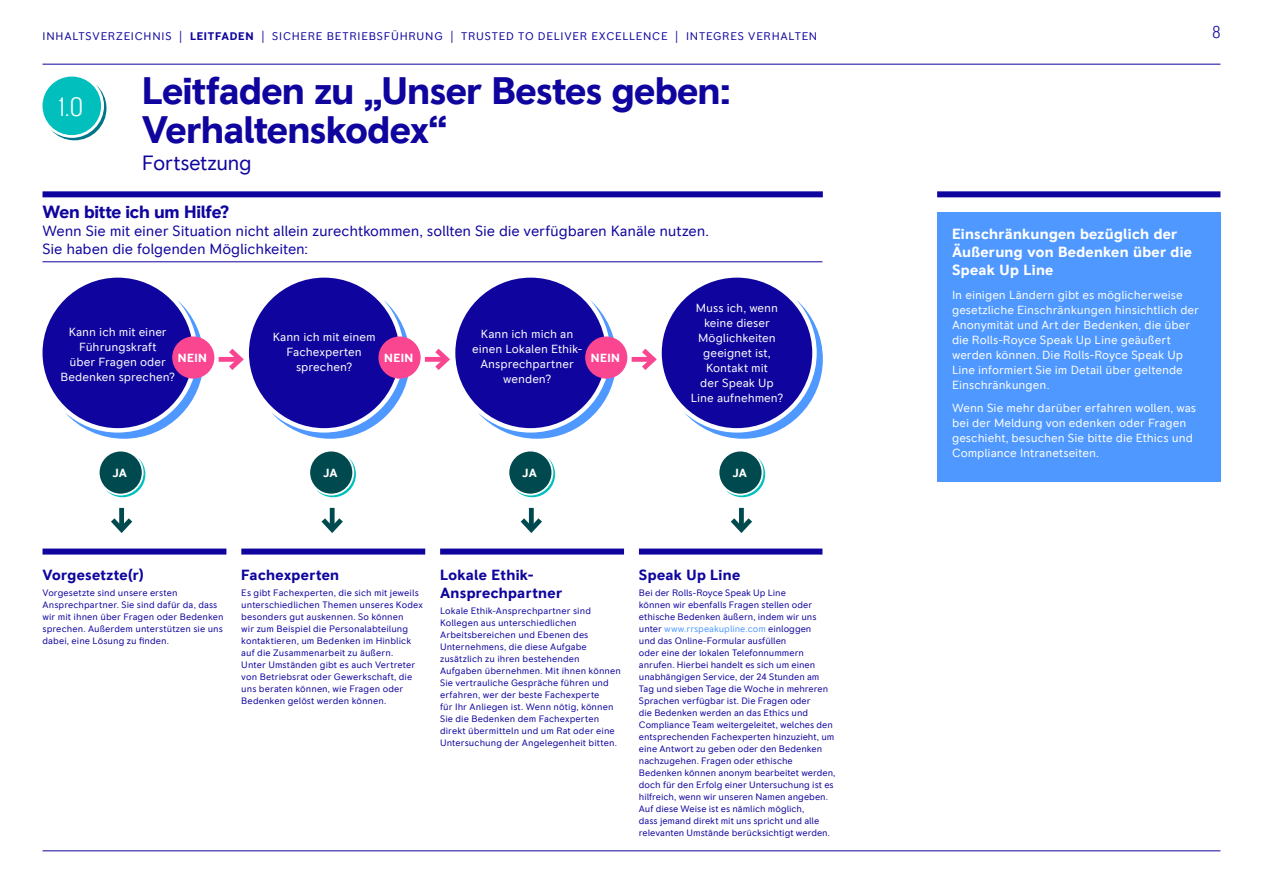
<style>
.page{position:relative;width:1263px;height:893px;background:#fff}
.page>*{position:absolute;margin:0;border:0;box-sizing:border-box;transform-origin:0 0}
.t1{font:700 39px/39px "RR Pioneer";letter-spacing:-.02em;color:#0f059e}
.t2{font:300 condensed 27px "RR Pioneer";color:#fff}
.t3{font:21px "RR Pioneer";letter-spacing:-.025em;color:#0f059e}
.t4{font:700 18px "RR Pioneer";letter-spacing:-.015em;color:#0f059e}
.t5{font:300 condensed 17.4px "RR Pioneer";color:#0f059e}
.t6{font:15px/18px "RR Pioneer";letter-spacing:-.01em;color:#0f059e}
.t7{font:700 15px/18px "RR Pioneer";letter-spacing:.02em;color:#fff}
.t8{font:700 15px/18px "RR Pioneer";letter-spacing:.02em;color:#0f059e}
.t9{font:12px/15px "RR Pioneer";color:#fff;text-align:center}
.t10{font:700 12px "RR Pioneer";letter-spacing:.04em;color:#fff}
.t11{font:11.25px "RR Pioneer";letter-spacing:.07em;color:#0f059e}
.t12{font:9.45px/12px "RR Pioneer";letter-spacing:.005em;color:#0f059e}
.s1{font-weight:300;font-stretch:condensed;font-size:13.5px}
.s2{font-weight:700}
.s3{color:#4f98ff}
</style>
<div class="page">
<hr style="left:43px;top:64px;width:1177px;height:1px;background:#0f059e">
<hr style="left:43px;top:850px;width:1177px;height:1px;background:#0f059e">
<div style="left:43px;top:77px;width:58px;height:58px;background:#00bfbd;border-radius:50%"></div>
<svg style="left:51px;top:84px;width:55px;height:56px"></svg>
<div style="left:937px;top:191px;width:283px;height:6px;background:#0f059e"></div>
<div style="left:937px;top:213px;width:283px;height:269px;background:#4f98ff"></div>
<div style="left:43px;top:191px;width:780px;height:6px;background:#0f059e"></div>
<hr style="left:43px;top:261px;width:779px;height:1px;background:#0f059e">
<div style="left:639px;top:549px;width:183px;height:6px;background:#0f059e"></div>
<div style="left:440px;top:549px;width:184px;height:6px;background:#0f059e"></div>
<div style="left:241px;top:549px;width:184px;height:6px;background:#0f059e"></div>
<div style="left:43px;top:549px;width:183px;height:6px;background:#0f059e"></div>
<svg style="left:65px;top:300px;width:139px;height:139px"></svg>
<div style="left:44px;top:280px;width:147px;height:146px;background:#0f059e;border-radius:50%"></div>
<div style="left:43px;top:278px;width:150px;height:150px;border:4px solid #0f059e;border-radius:50%"></div>
<svg style="left:271px;top:300px;width:137px;height:139px"></svg>
<div style="left:251px;top:280px;width:146px;height:146px;background:#0f059e;border-radius:50%"></div>
<div style="left:249px;top:278px;width:150px;height:150px;border:4px solid #0f059e;border-radius:50%"></div>
<svg style="left:477px;top:300px;width:138px;height:139px"></svg>
<div style="left:457px;top:280px;width:147px;height:146px;background:#0f059e;border-radius:50%"></div>
<div style="left:455px;top:278px;width:151px;height:150px;border:4px solid #0f059e;border-radius:50%"></div>
<svg style="left:684px;top:300px;width:139px;height:139px"></svg>
<div style="left:664px;top:280px;width:146px;height:146px;background:#0f059e;border-radius:50%"></div>
<div style="left:662px;top:278px;width:150px;height:150px;border:4px solid #0f059e;border-radius:50%"></div>
<div style="left:219px;top:357px;width:21px;height:5px;background:#fa4591"></div>
<svg style="left:224px;top:348px;width:20px;height:22px"></svg>
<div style="left:172px;top:336px;width:42px;height:43px;background:#fa4591;border-radius:50%"></div>
<div style="left:425px;top:357px;width:21px;height:5px;background:#fa4591"></div>
<svg style="left:430px;top:348px;width:20px;height:22px"></svg>
<div style="left:378px;top:336px;width:43px;height:43px;background:#fa4591;border-radius:50%"></div>
<div style="left:632px;top:357px;width:21px;height:5px;background:#fa4591"></div>
<svg style="left:637px;top:348px;width:20px;height:22px"></svg>
<div style="left:585px;top:336px;width:42px;height:43px;background:#fa4591;border-radius:50%"></div>
<div style="left:529px;top:508px;width:5px;height:22px;background:#004a4f"></div>
<svg style="left:520px;top:513px;width:22px;height:20px"></svg>
<svg style="left:515px;top:457px;width:40px;height:40px"></svg>
<div style="left:509px;top:451px;width:42px;height:43px;background:#004a4f;border-radius:50%"></div>
<div style="left:330px;top:508px;width:5px;height:22px;background:#004a4f"></div>
<svg style="left:321px;top:513px;width:22px;height:20px"></svg>
<svg style="left:316px;top:457px;width:40px;height:40px"></svg>
<div style="left:310px;top:451px;width:42px;height:43px;background:#004a4f;border-radius:50%"></div>
<div style="left:119px;top:508px;width:5px;height:22px;background:#004a4f"></div>
<svg style="left:111px;top:513px;width:22px;height:20px"></svg>
<svg style="left:105px;top:457px;width:40px;height:40px"></svg>
<div style="left:100px;top:451px;width:42px;height:43px;background:#004a4f;border-radius:50%"></div>
<div style="left:739px;top:508px;width:5px;height:22px;background:#004a4f"></div>
<svg style="left:730px;top:513px;width:22px;height:20px"></svg>
<svg style="left:725px;top:457px;width:40px;height:40px"></svg>
<div style="left:719px;top:451px;width:42px;height:43px;background:#004a4f;border-radius:50%"></div>
<p class="t11" style="left:43px;top:30px;width:776px">INHALTSVERZEICHNIS <span class="s1">|</span> <span class="s2">LEITFADEN</span> <span class="s1">|</span> SICHERE BETRIEBSFÜHRUNG <span class="s1">|</span> TRUSTED TO DELIVER EXCELLENCE <span class="s1">|</span> INTEGRES VERHALTEN</p>
<h3 class="t5" style="left:1212px;top:22px;width:9px">8</h3>
<h2 class="t2" style="left:59px;top:92px;width:26px">1.0</h2>
<h1 class="t1" style="left:142px;top:72px;width:590px">Leitfaden zu „Unser Bestes geben:<br>Verhaltenskodex“</h1>
<h3 class="t3" style="left:142px;top:150px;width:111px">Fortsetzung</h3>
<h3 class="t4" style="left:43px;top:201px;width:188px">Wen bitte ich um Hilfe?</h3>
<h3 class="t6" style="left:43px;top:222px;width:668px">Wenn Sie mit einer Situation nicht allein zurechtkommen, sollten Sie die verfügbaren Kanäle nutzen.<br>Sie haben die folgenden Möglichkeiten:</h3>
<p class="t9" style="left:61px;top:324px;width:116px">Kann ich mit einer<br>Führungskraft<br>über Fragen oder<br>Bedenken sprechen?</p>
<p class="t9" style="left:273px;top:329px;width:104px">Kann ich mit einem<br>Fachexperten sprechen?</p>
<p class="t9" style="left:472px;top:327px;width:112px">Kann ich mich an einen Lokalen Ethik-<br>Ansprechpartner wenden?</p>
<p class="t10" style="left:178px;top:351px;width:31px">NEIN</p>
<p class="t10" style="left:384px;top:351px;width:31px">NEIN</p>
<p class="t10" style="left:591px;top:351px;width:31px">NEIN</p>
<p class="t9" style="left:691px;top:300px;width:94px">Muss ich, wenn keine dieser<br>Möglichkeiten geeignet ist,<br>Kontakt mit<br>der Speak Up<br>Line aufnehmen?</p>
<p class="t10" style="left:113px;top:466px;width:16px">JA</p>
<p class="t10" style="left:323px;top:466px;width:16px">JA</p>
<p class="t10" style="left:522px;top:466px;width:16px">JA</p>
<p class="t10" style="left:732px;top:466px;width:16px">JA</p>
<h3 class="t8" style="left:43px;top:566px;width:103px">Vorgesetzte(r)</h3>
<p class="t12" style="left:43px;top:587px;width:183px">Vorgesetzte sind unsere ersten Ansprechpartner. Sie sind dafür da, dass wir mit ihnen über Fragen oder Bedenken sprechen. Außerdem unterstützen sie uns dabei, eine Lösung zu finden.</p>
<h3 class="t8" style="left:241px;top:566px;width:99px">Fachexperten</h3>
<p class="t12" style="left:241px;top:587px;width:183px">Es gibt Fachexperten, die sich mit jeweils unterschiedlichen Themen unseres Kodex besonders gut auskennen. So können<br>wir zum Beispiel die Personalabteilung kontaktieren, um Bedenken im Hinblick auf die Zusammenarbeit zu äußern.<br>Unter Umständen gibt es auch Vertreter von Betriebsrat oder Gewerkschaft, die uns beraten können, wie Fragen oder Bedenken gelöst werden können.</p>
<h3 class="t8" style="left:440px;top:566px;width:124px">Lokale Ethik-<br>Ansprechpartner</h3>
<p class="t12" style="left:440px;top:605px;width:182px">Lokale Ethik-Ansprechpartner sind Kollegen aus unterschiedlichen Arbeitsbereichen und Ebenen des Unternehmens, die diese Aufgabe zusätzlich zu ihren bestehenden Aufgaben übernehmen. Mit ihnen können Sie vertrauliche Gespräche führen und erfahren, wer der beste Fachexperte<br>für Ihr Anliegen ist. Wenn nötig, können Sie die Bedenken dem Fachexperten direkt übermitteln und um Rat oder eine Untersuchung der Angelegenheit bitten.</p>
<h3 class="t8" style="left:639px;top:566px;width:103px">Speak Up Line</h3>
<p class="t12" style="left:639px;top:587px;width:198px">Bei der Rolls-Royce Speak Up Line<br>können wir ebenfalls Fragen stellen oder ethische Bedenken äußern, indem wir uns unter <span class="s3">www.rrspeakupline.com</span> einloggen<br>und das Online-Formular ausfüllen<br>oder eine der lokalen Telefonnummern anrufen. Hierbei handelt es sich um einen unabhängigen Service, der 24 Stunden am Tag und sieben Tage die Woche in mehreren Sprachen verfügbar ist. Die Fragen oder<br>die Bedenken werden an das Ethics und Compliance Team weitergeleitet, welches den entsprechenden Fachexperten hinzuzieht, um eine Antwort zu geben oder den Bedenken nachzugehen. Fragen oder ethische Bedenken können anonym bearbeitet werden, doch für den Erfolg einer Untersuchung ist es hilfreich, wenn wir unseren Namen angeben.<br>Auf diese Weise ist es nämlich möglich,<br>dass jemand direkt mit uns spricht und alle relevanten Umstände berücksichtigt werden.</p>
<h3 class="t7" style="left:952px;top:226px;width:242px">Einschränkungen bezüglich der<br>Äußerung von Bedenken über die<br>Speak Up Line</h3>
<p class="t9" style="left:952px;top:287px;width:249px;text-align:left">In einigen Ländern gibt es möglicherweise gesetzliche Einschränkungen hinsichtlich der Anonymität und Art der Bedenken, die über die Rolls-Royce Speak Up Line geäußert werden können. Die Rolls‑Royce Speak Up Line informiert Sie im Detail über geltende Einschränkungen.</p>
<p class="t9" style="left:952px;top:401px;width:246px;text-align:left">Wenn Sie mehr darüber erfahren wollen, was bei der Meldung von edenken oder Fragen geschieht, besuchen Sie bitte die Ethics und Compliance Intranetseiten.</p>
</div>
